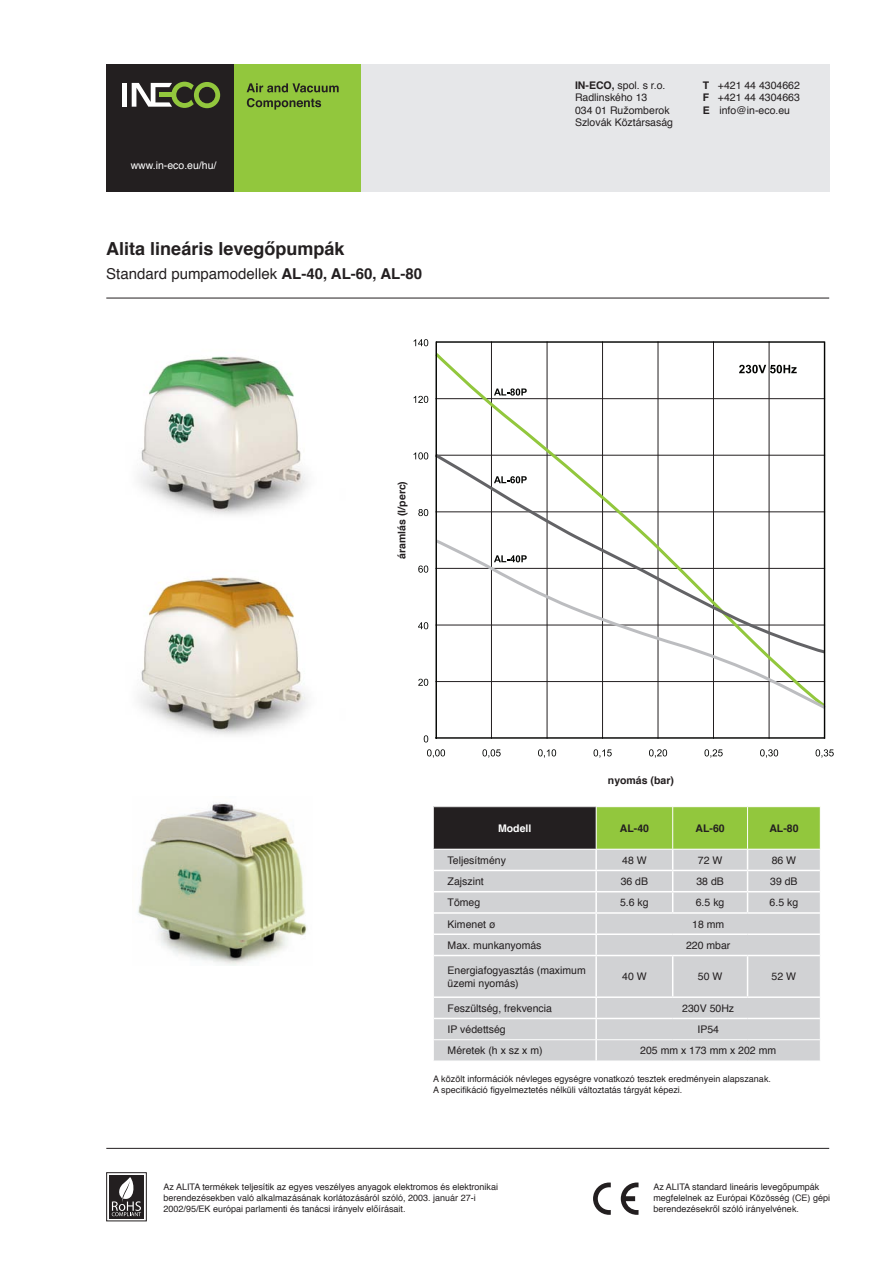
<style>
.page{position:relative;width:893px;height:1263px;background:#fff}
.page>*{position:absolute;margin:0;border:0;box-sizing:border-box;transform-origin:0 0}
.t1{font:700 18px "Helvetica";color:#231f20}
.t2{font:15px "Helvetica";color:#231f20}
.t3{font:10.5px "Helvetica";color:#231f20}
.t4{font:700 10.5px "Helvetica";color:#231f20}
.t5{font:10.5px "Helvetica";color:#fff}
.t6{font:700 10.5px "Helvetica";color:#fff}
.t7{font:9px/10.8px "Helvetica";color:#231f20}
.s1{font-weight:700}
</style>
<div class="page">
<div style="left:106px;top:1172px;width:41px;height:49px;border:1px solid #231f20"></div>
<div style="left:109px;top:1175px;width:35px;height:43px;background:#231f20"></div>
<svg style="left:112px;top:1177px;width:29px;height:39px"></svg>
<svg style="left:593px;top:1182px;width:18px;height:33px"></svg>
<svg style="left:621px;top:1182px;width:17px;height:33px"></svg>
<hr style="left:106px;top:1148px;width:723px;height:1px;background:#231f20">
<hr style="left:106px;top:298px;width:723px;height:1px;background:#231f20">
<div style="left:319px;top:64px;width:510px;height:127px;background:#e6e7e9"></div>
<div style="left:234px;top:64px;width:127px;height:127px;background:#92c73d"></div>
<svg style="left:247px;top:98px;width:74px;height:12px"></svg>
<svg style="left:247px;top:83px;width:92px;height:9px"></svg>
<div style="left:106px;top:64px;width:128px;height:127px;background:#231f20"></div>
<div style="left:122px;top:83px;width:5px;height:24px;background:#fff"></div>
<svg style="left:132px;top:82px;width:88px;height:26px"></svg>
<div style="left:433px;top:807px;width:163px;height:42px;background:#231f20"></div>
<div style="left:434px;top:850px;width:161px;height:20px;background:#d1d2d4"></div>
<div style="left:434px;top:871px;width:386px;height:189px;background:#d1d2d4"></div>
<hr style="left:434px;top:891px;width:162px;height:1px;background:#fff">
<hr style="left:434px;top:912px;width:162px;height:2px;background:#fff">
<hr style="left:434px;top:933px;width:162px;height:2px;background:#fff">
<hr style="left:434px;top:955px;width:162px;height:1px;background:#fff">
<hr style="left:596px;top:955px;width:77px;height:1px;background:#fff">
<hr style="left:595px;top:956px;width:2px;height:40px;background:#fff">
<hr style="left:673px;top:955px;width:74px;height:1px;background:#fff">
<hr style="left:672px;top:956px;width:1px;height:40px;background:#fff">
<hr style="left:747px;top:955px;width:73px;height:1px;background:#fff">
<hr style="left:747px;top:956px;width:1px;height:40px;background:#fff">
<hr style="left:434px;top:996px;width:162px;height:2px;background:#fff">
<hr style="left:596px;top:996px;width:77px;height:2px;background:#fff">
<hr style="left:595px;top:998px;width:2px;height:20px;background:#fff">
<hr style="left:673px;top:996px;width:74px;height:2px;background:#fff">
<hr style="left:747px;top:996px;width:73px;height:2px;background:#fff">
<hr style="left:434px;top:1018px;width:162px;height:1px;background:#fff">
<hr style="left:596px;top:1018px;width:77px;height:1px;background:#fff">
<hr style="left:595px;top:1019px;width:2px;height:20px;background:#fff">
<hr style="left:673px;top:1018px;width:74px;height:1px;background:#fff">
<hr style="left:747px;top:1018px;width:73px;height:1px;background:#fff">
<hr style="left:595px;top:1040px;width:2px;height:20px;background:#fff">
<hr style="left:433px;top:807px;width:1px;height:42px;background:#fff">
<svg style="left:595px;top:807px;width:226px;height:148px;background:#c2d1ac"></svg>
<hr style="left:433px;top:1039px;width:163px;height:1px;background:#fff">
<hr style="left:596px;top:1039px;width:77px;height:1px;background:#fff">
<hr style="left:673px;top:1039px;width:74px;height:1px;background:#fff">
<hr style="left:747px;top:1039px;width:74px;height:1px;background:#fff">
<hr style="left:596px;top:807px;width:1px;height:42px;background:#fff">
<hr style="left:672px;top:807px;width:1px;height:42px;background:#fff">
<hr style="left:747px;top:807px;width:1px;height:42px;background:#fff">
<hr style="left:433px;top:849px;width:163px;height:1px;background:#fff">
<hr style="left:596px;top:849px;width:77px;height:1px;background:#fff">
<hr style="left:673px;top:849px;width:74px;height:1px;background:#fff">
<hr style="left:747px;top:849px;width:74px;height:1px;background:#fff">
<img style="left:138px;top:356px;width:170px;height:159px">
<img style="left:138px;top:577px;width:170px;height:158px">
<img style="left:138px;top:802px;width:169px;height:163px">
<hr style="left:491px;top:342px;width:1px;height:396px;background:#231f20">
<hr style="left:547px;top:342px;width:1px;height:396px;background:#231f20">
<hr style="left:602px;top:342px;width:1px;height:396px;background:#231f20">
<hr style="left:658px;top:342px;width:1px;height:396px;background:#231f20">
<hr style="left:713px;top:342px;width:1px;height:396px;background:#231f20">
<hr style="left:769px;top:342px;width:1px;height:396px;background:#231f20">
<svg style="left:424px;top:735px;width:4px;height:7px"></svg>
<svg style="left:418px;top:679px;width:10px;height:7px"></svg>
<svg style="left:418px;top:622px;width:10px;height:7px"></svg>
<svg style="left:418px;top:565px;width:10px;height:8px"></svg>
<svg style="left:418px;top:509px;width:10px;height:7px"></svg>
<svg style="left:414px;top:452px;width:14px;height:7px"></svg>
<svg style="left:414px;top:396px;width:14px;height:7px"></svg>
<svg style="left:414px;top:339px;width:14px;height:7px"></svg>
<svg style="left:427px;top:749px;width:18px;height:9px"></svg>
<svg style="left:482px;top:749px;width:19px;height:9px"></svg>
<svg style="left:538px;top:749px;width:18px;height:9px"></svg>
<svg style="left:594px;top:749px;width:18px;height:9px"></svg>
<svg style="left:649px;top:749px;width:18px;height:9px"></svg>
<svg style="left:704px;top:749px;width:19px;height:9px"></svg>
<svg style="left:760px;top:749px;width:18px;height:9px"></svg>
<svg style="left:816px;top:749px;width:18px;height:9px"></svg>
<svg style="left:437px;top:351px;width:389px;height:101px"></svg>
<svg style="left:437px;top:452px;width:389px;height:86px"></svg>
<svg style="left:437px;top:538px;width:389px;height:173px"></svg>
<hr style="left:436px;top:341px;width:388px;height:2px;background:#040503">
<hr style="left:824px;top:342px;width:1px;height:396px;background:#040503">
<hr style="left:436px;top:737px;width:388px;height:2px;background:#040503">
<hr style="left:435px;top:342px;width:2px;height:396px;background:#040503">
<p class="t5" style="left:131px;top:157px;width:87px">www.in-eco.eu/hu/</p>
<p class="t1" style="left:106px;top:234px;width:240px">Alita lineáris levegőpumpák</p>
<p class="t2" style="left:106px;top:262px;width:317px">Standard pumpamodellek <span class="s1">AL-40, AL-60, AL-80</span></p>
<p class="t4" style="left:393px;top:559px;width:79px;rotate:-90deg">áramlás (l/perc)</p>
<p class="t3" style="left:575px;top:77px;width:92px"><span class="s1">IN-ECO,</span> spol. s r.o.</p>
<p class="t3" style="left:575px;top:89px;width:74px">Radlinského 13</p>
<p class="t3" style="left:575px;top:102px;width:96px">034 01 Ružomberok</p>
<p class="t3" style="left:575px;top:115px;width:100px">Szlovák Köztársaság</p>
<p class="t3" style="left:703px;top:77px;width:99px"><span class="s1">T</span> +421 44 4304662</p>
<p class="t3" style="left:703px;top:89px;width:99px"><span class="s1">F</span> +421 44 4304663</p>
<p class="t3" style="left:703px;top:102px;width:89px"><span class="s1">E</span> info@in-eco.eu</p>
<p class="t4" style="left:608px;top:772px;width:67px">nyomás (bar)</p>
<p class="t6" style="left:498px;top:820px;width:35px">Modell</p>
<p class="t4" style="left:620px;top:820px;width:31px">AL-40</p>
<p class="t4" style="left:695px;top:820px;width:31px">AL-60</p>
<p class="t4" style="left:769px;top:820px;width:31px">AL-80</p>
<p class="t3" style="left:448px;top:852px;width:60px">Teljesítmény</p>
<p class="t3" style="left:622px;top:852px;width:26px">48 W</p>
<p class="t3" style="left:698px;top:852px;width:26px">72 W</p>
<p class="t3" style="left:772px;top:852px;width:26px">86 W</p>
<p class="t3" style="left:448px;top:873px;width:38px">Zajszint</p>
<p class="t3" style="left:621px;top:873px;width:29px">36 dB</p>
<p class="t3" style="left:696px;top:873px;width:29px">38 dB</p>
<p class="t3" style="left:770px;top:873px;width:29px">39 dB</p>
<p class="t3" style="left:448px;top:894px;width:34px">Tömeg</p>
<p class="t3" style="left:620px;top:894px;width:30px">5.6 kg</p>
<p class="t3" style="left:696px;top:894px;width:30px">6.5 kg</p>
<p class="t3" style="left:770px;top:894px;width:30px">6.5 kg</p>
<p class="t3" style="left:448px;top:916px;width:49px">Kimenet ø</p>
<p class="t3" style="left:692px;top:916px;width:34px">18 mm</p>
<p class="t3" style="left:448px;top:937px;width:95px">Max. munkanyomás</p>
<p class="t3" style="left:686px;top:937px;width:46px">220 mbar</p>
<p class="t3" style="left:448px;top:962px;width:140px">Energiafogyasztás (maximum</p>
<p class="t3" style="left:448px;top:975px;width:73px">üzemi nyomás)</p>
<p class="t3" style="left:622px;top:968px;width:26px">40 W</p>
<p class="t3" style="left:698px;top:968px;width:26px">50 W</p>
<p class="t3" style="left:772px;top:968px;width:26px">52 W</p>
<p class="t3" style="left:448px;top:1000px;width:106px">Feszültség, frekvencia</p>
<p class="t3" style="left:682px;top:1000px;width:53px">230V 50Hz</p>
<p class="t3" style="left:448px;top:1021px;width:60px">IP védettség</p>
<p class="t3" style="left:697px;top:1021px;width:23px">IP54</p>
<p class="t3" style="left:448px;top:1042px;width:97px">Méretek (h x sz x m)</p>
<p class="t3" style="left:640px;top:1042px;width:137px">205 mm x 173 mm x 202 mm</p>
<p class="t7" style="left:433px;top:1073px;width:339px">A közölt információk névleges egységre vonatkozó tesztek eredményein alapszanak.</p>
<p class="t7" style="left:433px;top:1084px;width:251px">A specifikáció figyelmeztetés nélküli változtatás tárgyát képezi.</p>
<p class="t7" style="left:164px;top:1182px;width:336px">Az ALITA termékek teljesítik az egyes veszélyes anyagok elektromos és elektronikai berendezésekben való alkalmazásának korlátozásáról szóló, 2003. január 27-i<br>2002/95/EK európai parlamenti és tanácsi irányelv előírásait.</p>
<p class="t7" style="left:653px;top:1182px;width:178px">Az ALITA standard lineáris levegőpumpák megfelelnek az Európai Közösség (CE) gépi berendezésekről szóló irányelvének.</p>
</div>
